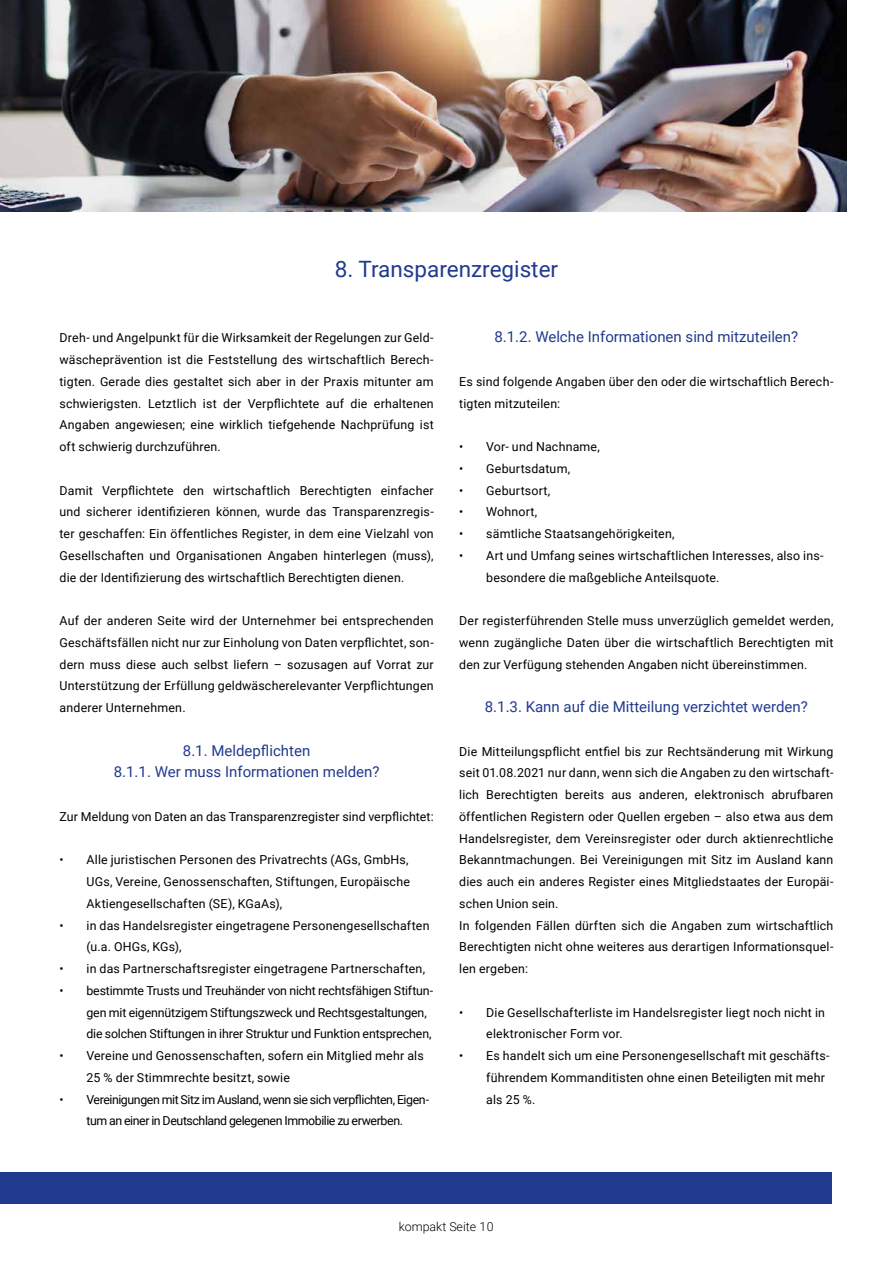
<style>
.page{position:relative;width:893px;height:1263px;background:#fff}
.page>*{position:absolute;margin:0;border:0;box-sizing:border-box;transform-origin:0 0}
.t1{font:22.5px "Roboto";color:#213a8f}
.t2{font:15px/21.8px "Roboto";color:#213a8f;text-align:center}
.t3{font:12.3px/21.8px "Roboto";letter-spacing:.015em;color:#000}
.t4{font:12.3px/21.8px "Roboto";letter-spacing:-.015em;color:#000}
.t5{font:12.3px/21.8px "Roboto";letter-spacing:-.035em;color:#000;text-align:center}
.t6{font:300 12.3px "Roboto";color:#000}
</style>
<div class="page">
<div style="left:0;top:1171px;width:831px;height:32px;background:#213a8f"></div>
<img style="left:0;top:0;width:846px;height:212px">
<h1 class="t1" style="left:335px;top:253px;width:225px">8. Transparenzregister</h1>
<p class="t3" style="left:60px;top:327px;width:376px;text-align:justify">Dreh- und Angelpunkt für die Wirksamkeit der Regelungen zur Geld&shy;wäscheprävention ist die Feststellung des wirtschaftlich Berech&shy;tigten. Gerade dies gestaltet sich aber in der Praxis mitunter am schwierigsten. Letztlich ist der Verpflichtete auf die erhaltenen Angaben angewiesen; eine wirklich tiefgehende Nachprüfung ist oft schwierig durchzuführen.</p>
<p class="t3" style="left:60px;top:479px;width:376px;text-align:justify">Damit Verpflichtete den wirtschaftlich Berechtigten einfacher und sicherer identifizieren können, wurde das Transparenzregis&shy;ter geschaffen: Ein öffentliches Register, in dem eine Vielzahl von Gesellschaften und Organisationen Angaben hinterlegen (muss), die der Identifizierung des wirtschaftlich Berechtigten dienen.</p>
<p class="t3" style="left:60px;top:609px;width:376px;text-align:justify">Auf der anderen Seite wird der Unternehmer bei entsprechenden Geschäftsfällen nicht nur zur Einholung von Daten verpflichtet, son&shy;dern muss diese auch selbst liefern – sozusagen auf Vorrat zur Unterstützung der Erfüllung geldwäscherelevanter Verpflichtungen anderer Unternehmen.</p>
<p class="t2" style="left:114px;top:739px;width:267px">8.1. Meldepflichten<br>8.1.1. Wer muss Informationen melden?</p>
<p class="t3" style="left:60px;top:805px;width:376px">Zur Meldung von Daten an das Transparenzregister sind verpflichtet:</p>
<p class="t3" style="left:87px;top:849px;width:325px;text-align:justify;text-indent:-27px">• Alle juristischen Personen des Privatrechts (AGs, GmbHs, UGs, Vereine, Genossenschaften, Stiftungen, Europäische Aktiengesellschaften (SE), KGaAs),</p>
<p class="t3" style="left:87px;top:914px;width:344px;text-indent:-27px">• in das Handelsregister eingetragene Personengesellschaften (u.a. OHGs, KGs),</p>
<p class="t3" style="left:60px;top:957px;width:367px">• in das Partnerschaftsregister eingetragene Partnerschaften,</p>
<p class="t4" style="left:87px;top:979px;width:348px;text-indent:-27px">• bestimmte Trusts und Treuhänder von nicht rechtsfähigen Stiftun&shy;gen mit eigennützigem Stiftungszweck und Rechtsgestaltungen, die solchen Stiftungen in ihrer Struktur und Funktion entsprechen,</p>
<p class="t3" style="left:87px;top:1044px;width:339px;text-indent:-27px">• Vereine und Genossenschaften, sofern ein Mitglied mehr als<br>25 % der Stimmrechte besitzt, sowie</p>
<p class="t5" style="left:60px;top:1088px;width:371px">• Vereinigungen mit Sitz im Ausland, wenn sie sich verpflichten, Eigen&shy;tum an einer in Deutschland gelegenen Immobilie zu erwerben.</p>
<p class="t2" style="left:494px;top:326px;width:305px">8.1.2. Welche Informationen sind mitzuteilen?</p>
<p class="t3" style="left:459px;top:370px;width:376px">Es sind folgende Angaben über den oder die wirtschaftlich Berech&shy;tigten mitzuteilen:</p>
<p class="t3" style="left:459px;top:435px;width:142px">• Vor- und Nachname,</p>
<p class="t3" style="left:459px;top:457px;width:113px">• Geburtsdatum,</p>
<p class="t3" style="left:459px;top:479px;width:93px">• Geburtsort,</p>
<p class="t3" style="left:459px;top:501px;width:80px">• Wohnort,</p>
<p class="t3" style="left:459px;top:522px;width:217px">• sämtliche Staatsangehörigkeiten,</p>
<p class="t3" style="left:486px;top:544px;width:339px;text-indent:-27px">• Art und Umfang seines wirtschaftlichen Interesses, also ins&shy;besondere die maßgebliche Anteilsquote.</p>
<p class="t3" style="left:459px;top:609px;width:376px;text-align:justify">Der registerführenden Stelle muss unverzüglich gemeldet werden, wenn zugängliche Daten über die wirtschaftlich Berechtigten mit den zur Verfügung stehenden Angaben nicht übereinstimmen.</p>
<p class="t2" style="left:485px;top:695px;width:324px">8.1.3. Kann auf die Mitteilung verzichtet werden?</p>
<p class="t3" style="left:459px;top:740px;width:376px">Die Mitteilungspflicht entfiel bis zur Rechtsänderung mit Wirkung seit 01.08.2021 nur dann, wenn sich die Angaben zu den wirtschaft&shy;lich Berechtigten bereits aus anderen, elektronisch abrufbaren öffentlichen Registern oder Quellen ergeben – also etwa aus dem Handelsregister, dem Vereinsregister oder durch aktienrechtliche Bekanntmachungen. Bei Vereinigungen mit Sitz im Ausland kann dies auch ein anderes Register eines Mitgliedstaates der Europäi&shy;schen Union sein.<br>In folgenden Fällen dürften sich die Angaben zum wirtschaftlich Berechtigten nicht ohne weiteres aus derartigen Informationsquel&shy;len ergeben:</p>
<p class="t3" style="left:486px;top:1001px;width:340px;text-indent:-27px">• Die Gesellschafterliste im Handelsregister liegt noch nicht in elektronischer Form vor.</p>
<p class="t3" style="left:486px;top:1044px;width:345px;text-indent:-27px">• Es handelt sich um eine Personengesellschaft mit geschäfts&shy;führendem Kommanditisten ohne einen Beteiligten mit mehr als 25 %.</p>
<p class="t6" style="left:399px;top:1217px;width:96px">kompakt Seite 10</p>
</div>
